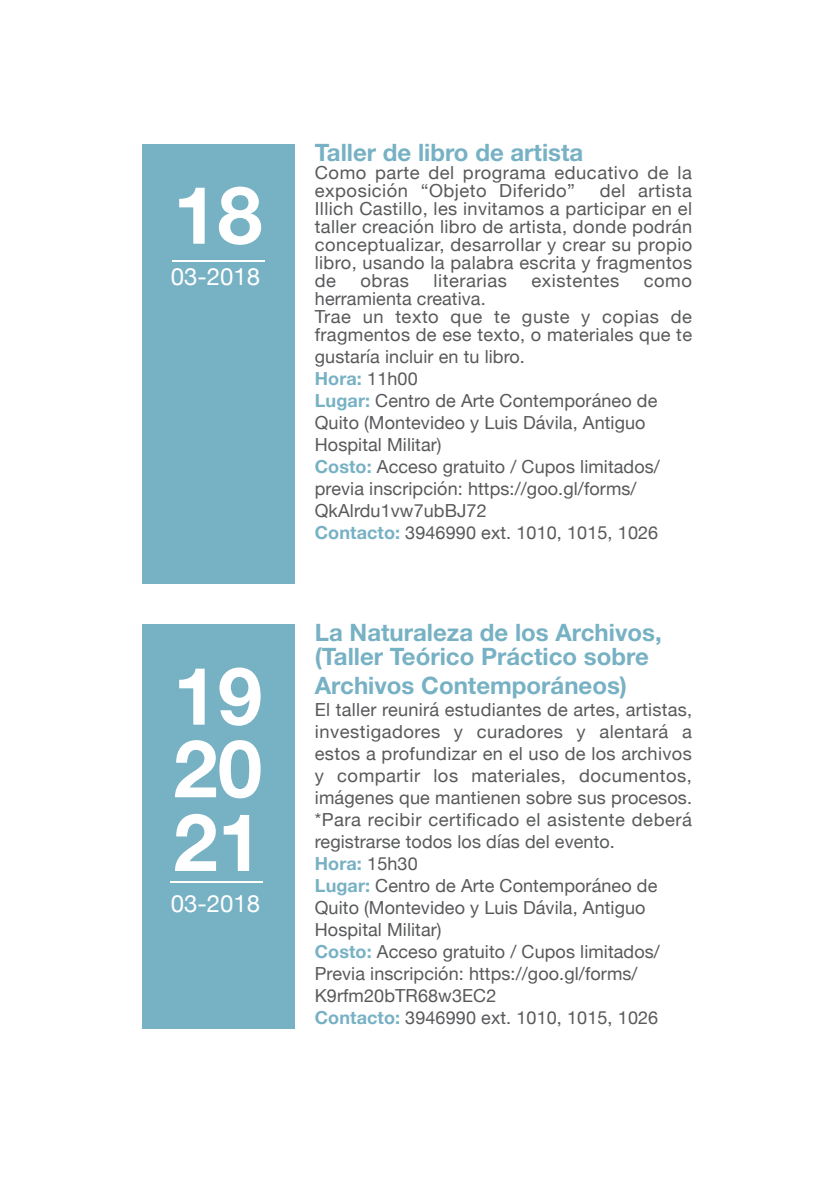
<style>
.page{position:relative;width:834px;height:1191px;background:#fff}
.page>*{position:absolute;margin:0;border:0;box-sizing:border-box;transform-origin:0 0}
.t1{font:700 80px/73.2px "Helvetica Neue LT Std";color:#fff;text-align:justify}
.t2{font:700 24px/24px "Helvetica Neue LT Std";color:#77b1c4}
.t3{font:24px "Helvetica Neue";color:#fff}
.t4{font:18px/22px "Helvetica Neue";letter-spacing:.005em;color:#58595b}
.t5{font:18px/18px "Helvetica Neue";letter-spacing:.025em;color:#58595b}
.s1{font-weight:700;color:#77b1c4}
</style>
<div class="page">
<div style="left:142px;top:144px;width:152px;height:439px;background:#77b1c4"></div>
<hr style="left:173px;top:260px;width:92px;height:1px;background:#fff">
<div style="left:142px;top:624px;width:152px;height:404px;background:#77b1c4"></div>
<hr style="left:171px;top:881px;width:92px;height:2px;background:#fff">
<h1 class="t1" style="left:173px;top:177px;width:90px">18</h1>
<h2 class="t3" style="left:171px;top:259px;width:91px">03-2018</h2>
<h1 class="t1" style="left:173px;top:658px;width:90px">19<br>20<br>21</h1>
<h2 class="t3" style="left:171px;top:886px;width:91px">03-2018</h2>
<h2 class="t2" style="left:315px;top:140px;width:270px">Taller de libro de artista</h2>
<p class="t5" style="left:315px;top:165px;width:378px">Como parte del programa educativo de la exposición “Objeto Diferido”</p>
<p class="t4" style="left:315px;top:183px;width:379px;line-height:18px;text-align:justify;text-indent:285px">del artista Illich Castillo, les invitamos a participar en el taller creación libro de artista, donde podrán conceptualizar, desarrollar y crear su propio libro, usando la palabra escrita y fragmentos de</p>
<p class="t4" style="left:360px;top:271px;width:50px">obras</p>
<p class="t5" style="left:433px;top:273px;width:75px">literarias</p>
<p class="t5" style="left:531px;top:273px;width:89px">existentes</p>
<p class="t4" style="left:643px;top:271px;width:50px">como</p>
<p class="t4" style="left:315px;top:291px;width:379px;line-height:18px">herramienta creativa.<br>Trae un texto que te guste y copias de fragmentos de ese texto, o materiales que te</p>
<p class="t4" style="left:315px;top:347px;width:346px">gustaría incluir en tu libro.<br><span class="s1">Hora:</span> 11h00<br><span class="s1">Lugar:</span> Centro de Arte Contemporáneo de<br>Quito (Montevideo y Luis Dávila, Antiguo<br>Hospital Militar)<br><span class="s1">Costo:</span> Acceso gratuito / Cupos limitados/ previa inscripción: https://goo.gl/forms/<br>QkAlrdu1vw7ubBJ72<br><span class="s1">Contacto:</span> 3946990 ext. 1010, 1015, 1026</p>
<h2 class="t2" style="left:315px;top:620px;width:348px">La Naturaleza de los Archivos, (Taller Teórico Práctico sobre</h2>
<h2 class="t2" style="left:315px;top:672px;width:314px">Archivos Contemporáneos)</h2>
<p class="t4" style="left:315px;top:699px;width:379px">El taller reunirá estudiantes de artes, artistas, investigadores y curadores y alentará a estos a profundizar en el uso de los archivos y compartir los materiales, documentos, imágenes que mantienen sobre sus procesos. *Para recibir certificado el asistente deberá registrarse todos los días del evento.<br><span class="s1">Hora:</span> 15h30<br><span class="s1">Lugar:</span> Centro de Arte Contemporáneo de Quito (Montevideo y Luis Dávila, Antiguo Hospital Militar)<br><span class="s1">Costo:</span> Acceso gratuito / Cupos limitados/ Previa inscripción: https://goo.gl/forms/ K9rfm20bTR68w3EC2<br><span class="s1">Contacto:</span> 3946990 ext. 1010, 1015, 1026</p>
</div>
